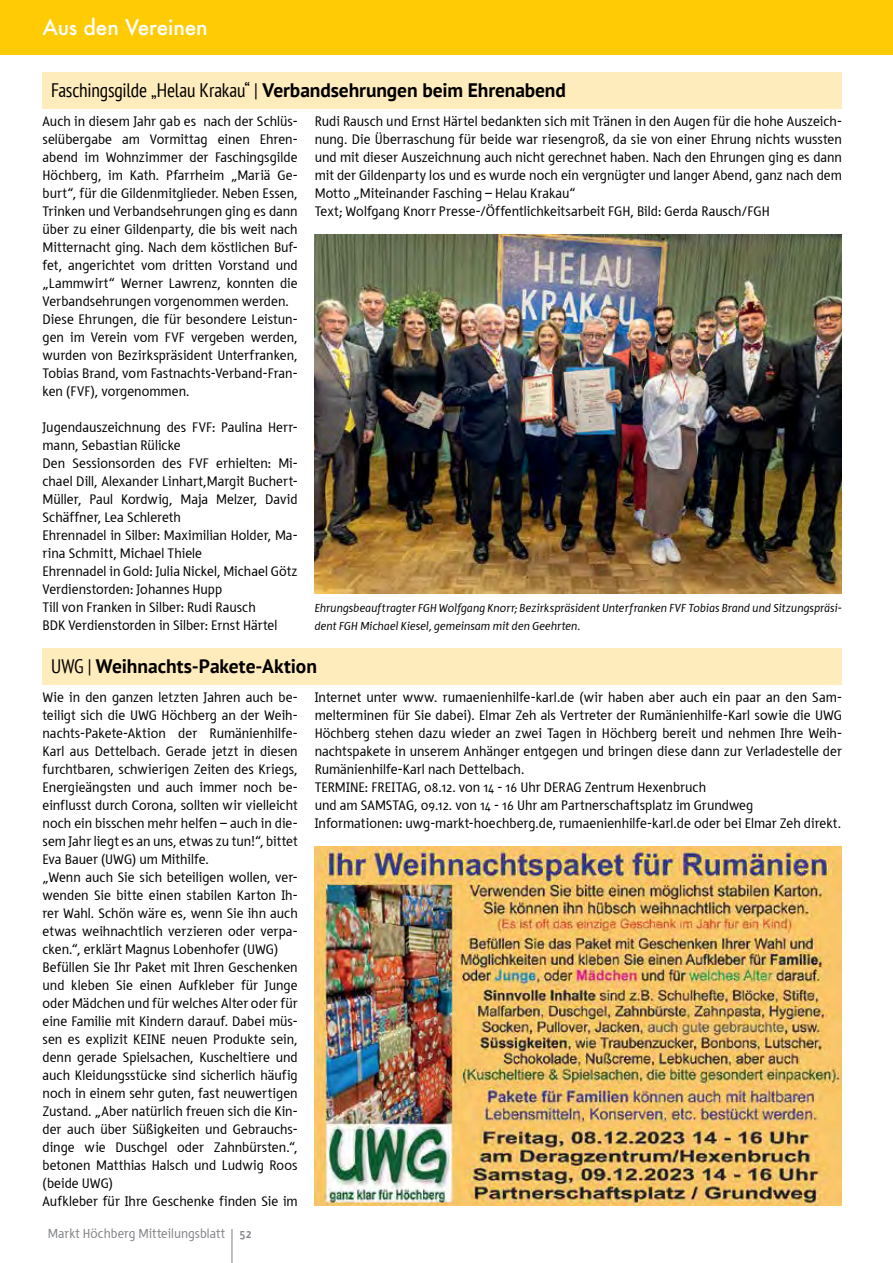
<style>
.page{position:relative;width:893px;height:1263px;background:#fff}
.page>*{position:absolute;margin:0;border:0;box-sizing:border-box;transform-origin:0 0}
.t1{font:500 21px "Futura";letter-spacing:-.005em;color:#fff}
.t2{font:700 19.5px "PT Sans";letter-spacing:-.005em;color:#000}
.t3{font:14.25px/18px "Tara";letter-spacing:.005em;color:#000}
.t4{font:13.5px "Tara";letter-spacing:.01em;color:#808285}
.t5{font:italic 12px/18px "Tara";letter-spacing:.01em;color:#000}
.s1{font-weight:400;font-stretch:condensed}
.s2{font-weight:700}
</style>
<div class="page">
<hr style="left:232px;top:1229px;width:1px;height:34px;background:#808285">
<div style="left:0;top:0;width:893px;height:54px;background:#ffcb05"></div>
<div style="left:43px;top:72px;width:799px;height:36px;background:#ffecbc"></div>
<div style="left:43px;top:648px;width:799px;height:36px;background:#ffecbc"></div>
<img style="left:315px;top:234px;width:527px;height:360px">
<img style="left:315px;top:846px;width:527px;height:360px">
<h1 class="t1" style="left:43px;top:13px;width:167px">Aus den Vereinen</h1>
<h2 class="t2" style="left:51px;top:78px;width:516px"><span class="s1">Faschingsgilde „Helau Krakau“ |</span> Verbandsehrungen beim Ehrenabend</h2>
<p class="t3" style="left:43px;top:112px;width:257px">Auch in diesem Jahr gab es nach der Schlüs&shy;selübergabe am Vormittag einen Ehren&shy;abend im Wohnzimmer der Faschingsgilde Höchberg, im Kath. Pfarrheim „Mariä Ge&shy;burt“, für die Gildenmitglieder. Neben Essen, Trinken und Verbandsehrungen ging es dann über zu einer Gildenparty, die bis weit nach Mitternacht ging. Nach dem köstlichen Buf&shy;fet, angerichtet vom dritten Vorstand und „Lammwirt“ Werner Lawrenz, konnten die Verbandsehrungen vorgenommen werden.<br>Diese Ehrungen, die für besondere Leistun&shy;gen im Verein vom FVF vergeben werden, wurden von Bezirkspräsident Unterfranken, Tobias Brand, vom Fastnachts-Verband-Fran&shy;ken (FVF), vorgenommen.</p>
<p class="t3" style="left:43px;top:418px;width:257px">Jugendauszeichnung des FVF: Paulina Herr&shy;mann, Sebastian Rülicke<br>Den Sessionsorden des FVF erhielten: Mi&shy;chael Dill, Alexander Linhart,Margit Buchert-Müller, Paul Kordwig, Maja Melzer, David Schäffner, Lea Schlereth<br>Ehrennadel in Silber: Maximilian Holder, Ma&shy;rina Schmitt, Michael Thiele<br>Ehrennadel in Gold: Julia Nickel, Michael Götz Verdienstorden: Johannes Hupp<br>Till von Franken in Silber: Rudi Rausch<br>BDK Verdienstorden in Silber: Ernst Härtel</p>
<p class="t3" style="left:315px;top:112px;width:529px">Rudi Rausch und Ernst Härtel bedankten sich mit Tränen in den Augen für die hohe Auszeich&shy;nung. Die Überraschung für beide war riesengroß, da sie von einer Ehrung nichts wussten und mit dieser Auszeichnung auch nicht gerechnet haben. Nach den Ehrungen ging es dann mit der Gildenparty los und es wurde noch ein vergnügter und langer Abend, ganz nach dem Motto „Miteinander Fasching – Helau Krakau“<br>Text; Wolfgang Knorr Presse-/Öffentlichkeitsarbeit FGH, Bild: Gerda Rausch/FGH</p>
<p class="t5" style="left:315px;top:599px;width:529px">Ehrungsbeauftragter FGH Wolfgang Knorr; Bezirkspräsident Unterfranken FVF Tobias Brand und Sitzungspräsi&shy;dent FGH Michael Kiesel, gemeinsam mit den Geehrten.</p>
<h2 class="t2" style="left:51px;top:653px;width:267px"><span class="s1">UWG |</span> Weihnachts-Pakete-Aktion</h2>
<p class="t3" style="left:43px;top:688px;width:257px">Wie in den ganzen letzten Jahren auch be&shy;teiligt sich die UWG Höchberg an der Weih&shy;nachts-Pakete-Aktion der Rumänienhilfe-Karl aus Dettelbach. Gerade jetzt in diesen furchtbaren, schwierigen Zeiten des Kriegs, Energieängsten und auch immer noch be&shy;einflusst durch Corona, sollten wir vielleicht noch ein bisschen mehr helfen – auch in die&shy;sem Jahr liegt es an uns, etwas zu tun!“, bittet Eva Bauer (UWG) um Mithilfe.<br>„Wenn auch Sie sich beteiligen wollen, ver&shy;wenden Sie bitte einen stabilen Karton Ih&shy;rer Wahl. Schön wäre es, wenn Sie ihn auch etwas weihnachtlich verzieren oder verpa&shy;cken.“, erklärt Magnus Lobenhofer (UWG)<br>Befüllen Sie Ihr Paket mit Ihren Geschenken und kleben Sie einen Aufkleber für Junge oder Mädchen und für welches Alter oder für eine Familie mit Kindern darauf. Dabei müs&shy;sen es explizit KEINE neuen Produkte sein, denn gerade Spielsachen, Kuscheltiere und auch Kleidungsstücke sind sicherlich häufig noch in einem sehr guten, fast neuwertigen Zustand. „Aber natürlich freuen sich die Kin&shy;der auch über Süßigkeiten und Gebrauchs&shy;dinge wie Duschgel oder Zahnbürsten.“, betonen Matthias Halsch und Ludwig Roos (beide UWG)<br>Aufkleber für Ihre Geschenke finden Sie im</p>
<p class="t3" style="left:315px;top:688px;width:529px">Internet unter www. rumaenienhilfe-karl.de (wir haben aber auch ein paar an den Sam&shy;melterminen für Sie dabei). Elmar Zeh als Vertreter der Rumänienhilfe-Karl sowie die UWG Höchberg stehen dazu wieder an zwei Tagen in Höchberg bereit und nehmen Ihre Weih&shy;nachtspakete in unserem Anhänger entgegen und bringen diese dann zur Verladestelle der Rumänienhilfe-Karl nach Dettelbach.<br>TERMINE: FREITAG, 08.12. von 14 - 16 Uhr DERAG Zentrum Hexenbruch<br>und am SAMSTAG, 09.12. von 14 - 16 Uhr am Partnerschaftsplatz im Grundweg Informationen: uwg-markt-hoechberg.de, rumaenienhilfe-karl.de oder bei Elmar Zeh direkt.</p>
<p class="t4" style="left:48px;top:1225px;width:205px">Markt Höchberg Mitteilungsblatt <span class="s2">52</span></p>
</div>
